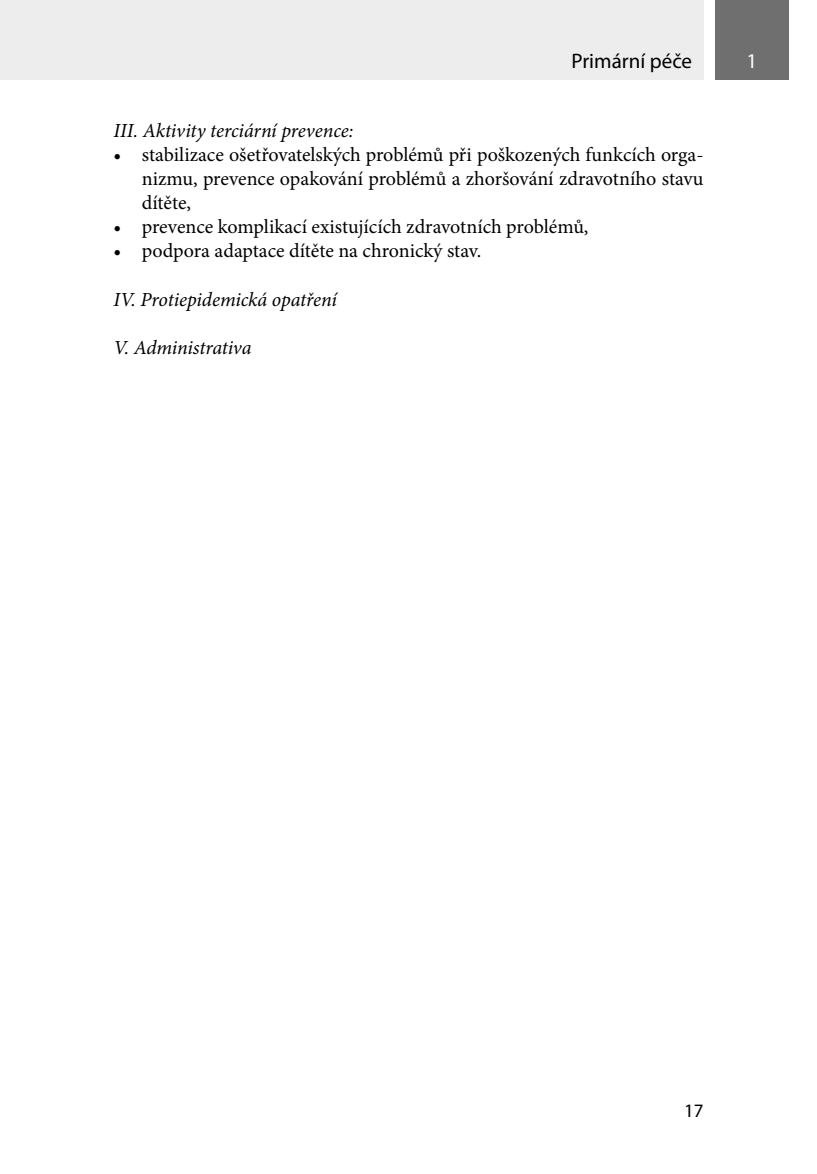
<style>
.page{position:relative;width:817px;height:1174px;background:#fff}
.page>*{position:absolute;margin:0;border:0;box-sizing:border-box;transform-origin:0 0}
.t1{font:21px "Myriad Pro";color:#000}
.t2{font:21px "Myriad Pro";color:#fff}
.t3{font:20px/24px "Minion Pro";letter-spacing:-.005em;color:#000;text-align:justify}
.t4{font:italic 20px "Minion Pro";letter-spacing:-.01em;color:#000}
.t5{font:19px "Myriad Pro";color:#000}
</style>
<div class="page">
<div style="left:714px;top:0;width:74px;height:79px;background:#706f6f"></div>
<div style="left:0;top:0;width:703px;height:79px;background:#ededed"></div>
<p class="t1" style="left:571px;top:48px;width:122px">Primární péče</p>
<p class="t2" style="left:746px;top:48px;width:12px">1</p>
<p class="t4" style="left:113px;top:117px;width:241px">III. Aktivity terciární prevence:</p>
<p class="t3" style="left:142px;top:143px;width:563px;text-indent:-28px">• stabilizace ošetřovatelských problémů při poškozených funkcích orga&shy;nizmu, prevence opakování problémů a zhoršování zdravotního stavu dítěte,</p>
<p class="t3" style="left:113px;top:215px;width:476px">• prevence komplikací existujících zdravotních problémů,</p>
<p class="t3" style="left:113px;top:239px;width:369px">• podpora adaptace dítěte na chronický stav.</p>
<p class="t4" style="left:113px;top:285px;width:225px">IV. Protiepidemická opatření</p>
<p class="t4" style="left:113px;top:333px;width:140px">V. Administrativa</p>
<p class="t5" style="left:683px;top:1098px;width:21px">17</p>
</div>
